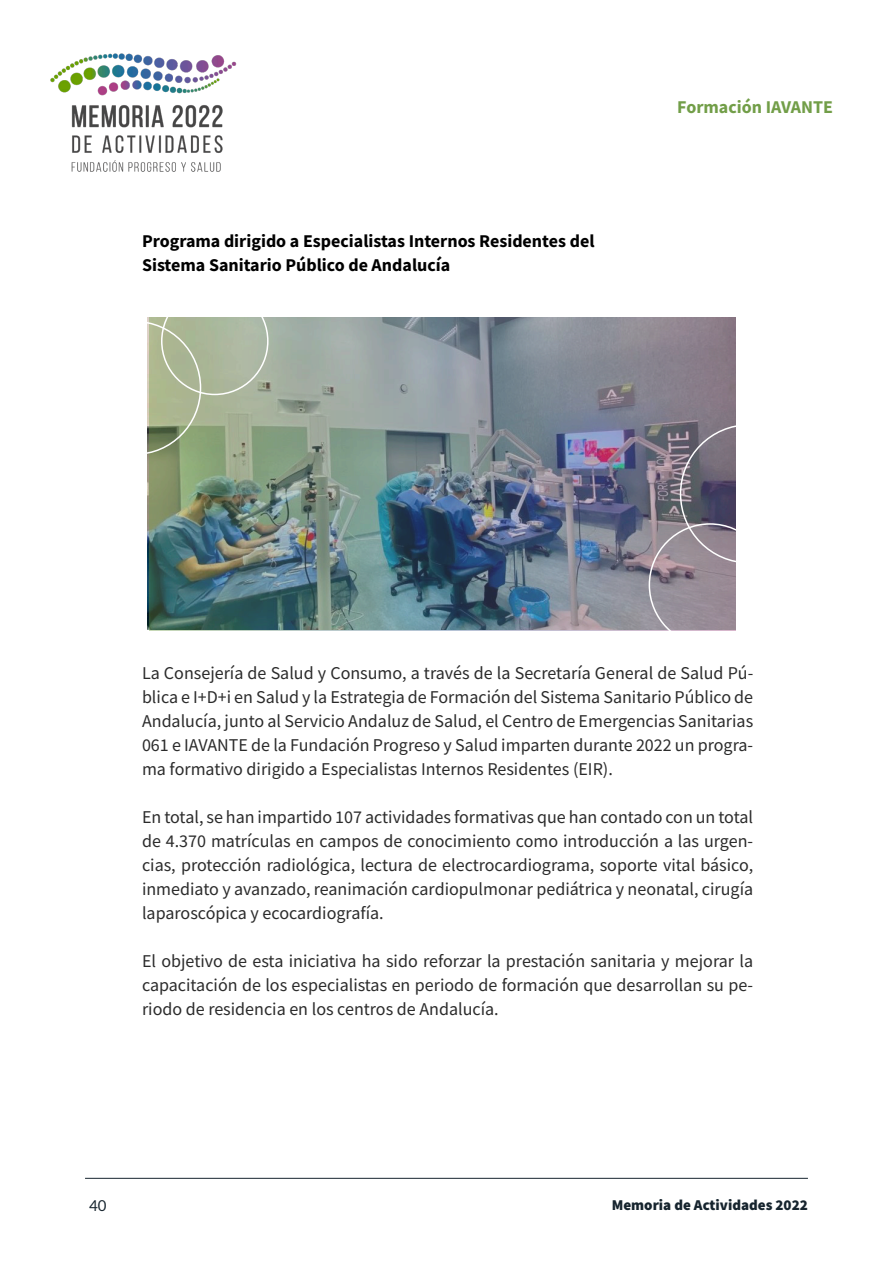
<style>
.page{position:relative;width:893px;height:1263px;background:#fff}
.page>*{position:absolute;margin:0;border:0;box-sizing:border-box;transform-origin:0 0}
.t1{font:18px/24px "Source Sans Pro";color:#2b2b2b;text-align:justify}
.t2{font:700 18px/24px "Source Sans Pro";color:#000}
.t3{font:700 18px "Source Sans Pro";color:#729e48}
.t4{font:900 15px "Source Sans Pro";color:#16242e}
.t5{font:15px "Lato";color:#16242e}
</style>
<div class="page">
<hr style="left:85px;top:1178px;width:723px;height:1px;background:#16242e">
<img style="left:50px;top:53px;width:187px;height:119px">
<img style="left:149px;top:318px;width:587px;height:312px">
<div style="left:649px;top:523px;width:122px;height:124px;border:2px solid #fff;border-radius:50%"></div>
<div style="left:161px;top:287px;width:108px;height:108px;border:2px solid #fff;border-radius:50%"></div>
<p class="t2" style="left:142px;top:229px;width:454px">Programa dirigido a Especialistas Internos Residentes del<br>Sistema Sanitario Público de Andalucía</p>
<p class="t3" style="left:677px;top:95px;width:157px">Formación IAVANTE</p>
<p class="t1" style="left:142px;top:661px;width:613px">La Consejería de Salud y Consumo, a través de la Secretaría General de Salud Pú&shy;blica e I+D+i en Salud y la Estrategia de Formación del Sistema Sanitario Público de Andalucía, junto al Servicio Andaluz de Salud, el Centro de Emergencias Sanitarias 061 e IAVANTE de la Fundación Progreso y Salud imparten durante 2022 un progra&shy;ma formativo dirigido a Especialistas Internos Residentes (EIR).</p>
<p class="t1" style="left:142px;top:805px;width:613px">En total, se han impartido 107 actividades formativas que han contado con un total de 4.370 matrículas en campos de conocimiento como introducción a las urgen&shy;cias, protección radiológica, lectura de electrocardiograma, soporte vital básico, inmediato y avanzado, reanimación cardiopulmonar pediátrica y neonatal, cirugía laparoscópica y ecocardiografía.</p>
<p class="t1" style="left:142px;top:949px;width:613px">El objetivo de esta iniciativa ha sido reforzar la prestación sanitaria y mejorar la capacitación de los especialistas en periodo de formación que desarrollan su pe&shy;riodo de residencia en los centros de Andalucía.</p>
<p class="t5" style="left:89px;top:1197px;width:19px">40</p>
<p class="t4" style="left:612px;top:1195px;width:198px">Memoria de Actividades 2022</p>
</div>
